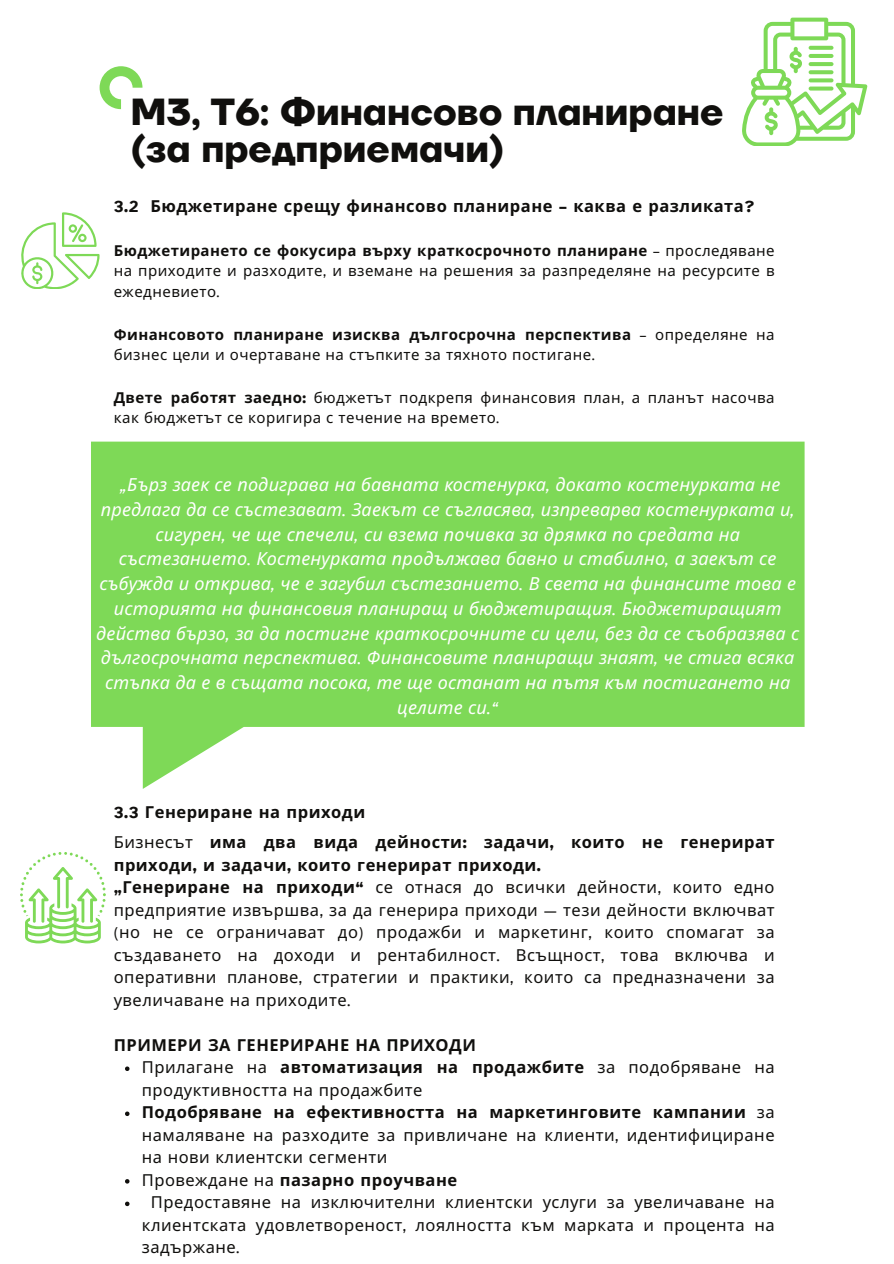
<style>
.page{position:relative;width:894px;height:1264px;background:#fff}
.page>*{position:absolute;margin:0;border:0;box-sizing:border-box;transform-origin:0 0}
.t1{font:700 37.5px/37.2px "TT Firs Neue";color:#100f0d}
.t2{font:italic 18px/24.8px "Noto Sans";letter-spacing:.01em;color:#fff;text-align:center}
.t3{font:16.5px/22.5px "Noto Sans";letter-spacing:.03em;color:#100f0d}
.t4{font:700 16.5px/30.5px "Noto Sans";letter-spacing:.03em;color:#100f0d}
.t5{font:15px/20.2px "Noto Sans";letter-spacing:.03em;color:#100f0d}
.s1{font-family:"Atkinson Hyperlegible"}
.s2{font-weight:700}
.s3{font-family:"Atkinson Hyperlegible";font-weight:700}
.s4{font-weight:400}
</style>
<div class="page">
<svg style="left:100px;top:66px;width:42px;height:43px"></svg>
<svg style="left:742px;top:18px;width:125px;height:128px"></svg>
<svg style="left:91px;top:441px;width:713px;height:348px;fill:#7ed957"></svg>
<svg style="left:21px;top:212px;width:78px;height:77px"></svg>
<svg style="left:20px;top:852px;width:86px;height:91px"></svg>
<svg style="left:125px;top:1066px;width:4px;height:4px"></svg>
<svg style="left:125px;top:1111px;width:4px;height:4px"></svg>
<svg style="left:125px;top:1179px;width:4px;height:4px"></svg>
<svg style="left:125px;top:1201px;width:4px;height:5px"></svg>
<h1 class="t1" style="left:130px;top:94px;width:594px">M3, T6: Финансово планиране (за предприемачи)</h1>
<p class="t4" style="left:114px;top:191px;width:642px"><span class="s1">3.2</span> Бюджетиране срещу финансово планиране <span class="s1">–</span> каква е разликата<span class="s1">?</span></p>
<p class="t5" style="left:114px;top:240px;width:662px;text-align:justify"><span class="s2">Бюджетирането се фокусира върху краткосрочното планиране</span> <span class="s1">–</span> проследяване на приходите и разходите<span class="s1">,</span> и вземане на решения за разпределяне на ресурсите в ежедневието<span class="s1">.</span></p>
<p class="t5" style="left:114px;top:323px;width:662px"><span class="s2">Финансовото планиране изисква дългосрочна перспектива</span> <span class="s1">–</span> определяне на бизнес цели и очертаване на стъпките за тяхното постигане<span class="s1">.</span></p>
<p class="t5" style="left:114px;top:386px;width:662px"><span class="s2">Двете работят заедно</span><span class="s3">:</span> бюджетът подкрепя финансовия план<span class="s1">,</span> а планът насочва как бюджетът се коригира с течение на времето<span class="s1">.</span></p>
<p class="t2" style="left:96px;top:471px;width:704px"><span class="s1">„</span>Бърз заек се подиграва на бавната костенурка<span class="s1">,</span> докато костенурката не предлага да се състезават<span class="s1">.</span> Заекът се съгласява<span class="s1">,</span> изпреварва костенурката и<span class="s1">, </span>сигурен<span class="s1">,</span> че ще спечели<span class="s1">,</span> си взема почивка за дрямка по средата на състезанието<span class="s1">.</span> Костенурката продължава бавно и стабилно<span class="s1">,</span> а заекът се събужда и открива<span class="s1">,</span> че е загубил състезанието<span class="s1">.</span> В света на финансите това е историята на финансовия планиращ и бюджетиращия<span class="s1">.</span> Бюджетиращият действа бързо<span class="s1">,</span> за да постигне краткосрочните си цели<span class="s1">,</span> без да се съобразява с дългосрочната перспектива<span class="s1">.</span> Финансовите планиращи знаят<span class="s1">,</span> че стига всяка стъпка да е в същата посока<span class="s1">,</span> те ще останат на пътя към постигането на целите си<span class="s1">.“</span></p>
<p class="t4" style="left:114px;top:796px;width:662px"><span class="s1">3.3</span> Генериране на приходи<br><span class="s4">Бизнесът</span> има два вида дейности<span class="s1">:</span> задачи<span class="s1">,</span> които не генерират</p>
<p class="t3" style="left:114px;top:853px;width:662px"><span class="s2">приходи</span><span class="s3">,</span> <span class="s2">и задачи</span><span class="s3">,</span> <span class="s2">които генерират приходи</span><span class="s3">.<br>„</span><span class="s2">Генериране на приходи</span><span class="s3">“</span> се отнася до всички дейности<span class="s1">,</span> които едно предприятие извършва<span class="s1">,</span> за да генерира приходи <span class="s1">—</span> тези дейности включват <span class="s1">(</span>но не се ограничават до<span class="s1">)</span> продажби и маркетинг<span class="s1">,</span> които спомагат за създаването на доходи и рентабилност<span class="s1">.</span> Всъщност<span class="s1">,</span> това включва и оперативни планове<span class="s1">,</span> стратегии и практики<span class="s1">,</span> които са предназначени за увеличаване на приходите<span class="s1">.</span></p>
<p class="t4" style="left:114px;top:1029px;width:363px">ПРИМЕРИ ЗА ГЕНЕРИРАНЕ НА ПРИХОДИ</p>
<p class="t3" style="left:142px;top:1055px;width:634px">Прилагане на <span class="s2">автоматизация на продажбите</span> за подобряване на</p>
<p class="t3" style="left:142px;top:1078px;width:282px">продуктивността на продажбите</p>
<p class="t4" style="left:142px;top:1096px;width:634px">Подобряване на ефективността на маркетинговите кампании <span class="s4">за</span></p>
<p class="t3" style="left:142px;top:1123px;width:634px">намаляване на разходите за привличане на клиенти<span class="s1">,</span> идентифициране</p>
<p class="t3" style="left:142px;top:1145px;width:247px">на нови клиентски сегменти</p>
<p class="t4" style="left:142px;top:1164px;width:317px"><span class="s4">Провеждане на</span> пазарно проучване</p>
<p class="t3" style="left:151px;top:1190px;width:625px">Предоставяне на изключителни клиентски услуги за увеличаване на</p>
<p class="t3" style="left:142px;top:1213px;width:634px">клиентската удовлетвореност<span class="s1">,</span> лоялността към марката и процента на</p>
<p class="t3" style="left:142px;top:1235px;width:99px">задържане<span class="s1">.</span></p>
</div>
